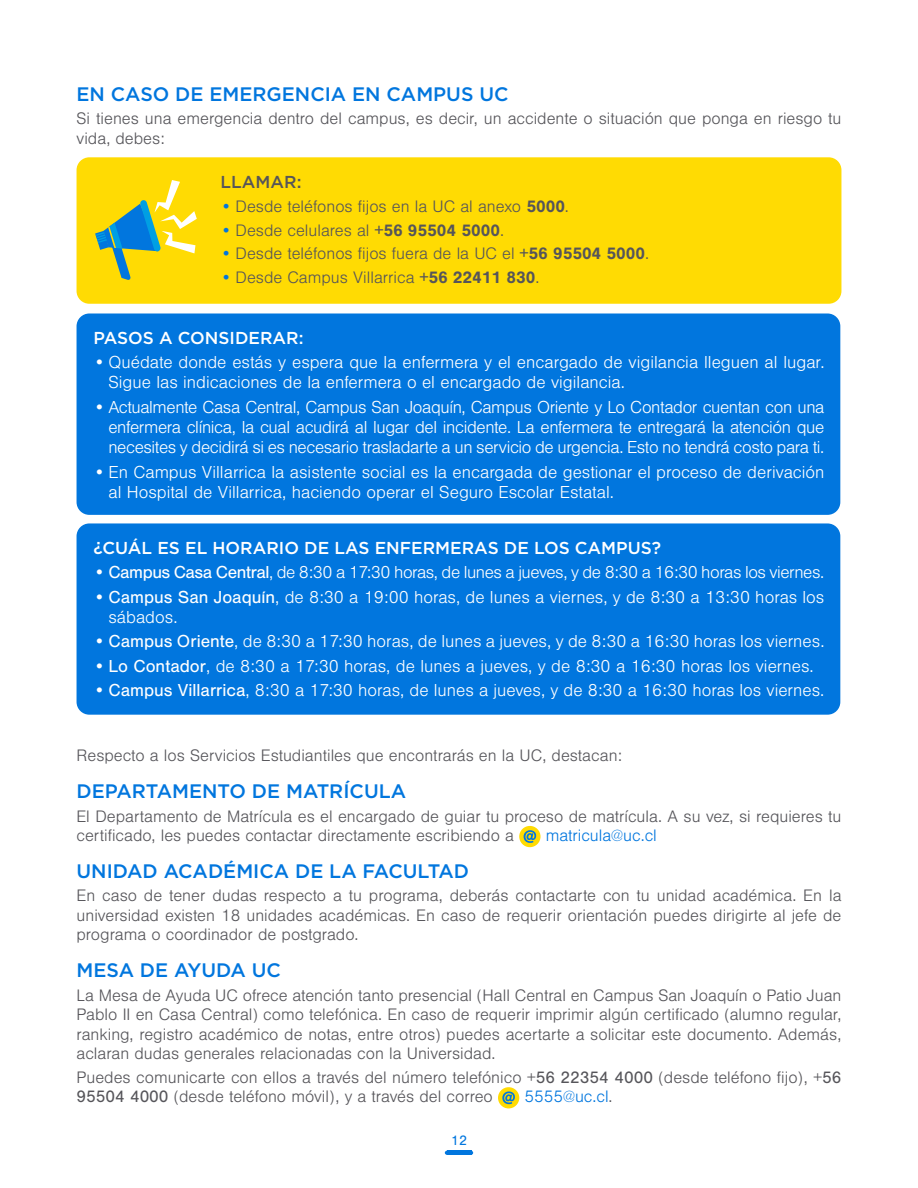
<style>
.page{position:relative;width:918px;height:1188px;background:#fff}
.page>*{position:absolute;margin:0;border:0;box-sizing:border-box;transform-origin:0 0}
.t1{font:500 19.5px "Gotham";color:#0176de}
.t2{font:300 18px/20.2px "Nimbus San";color:#fff}
.t3{font:300 18px "Nimbus San";letter-spacing:-.025em;color:#fff}
.t4{font:300 17.25px/19.5px "Nimbus San";color:#56555a}
.t5{font:500 17.25px "Gotham";color:#fff}
.t6{font:300 17.25px "Nimbus San";color:#0176de}
.t7{font:500 17.25px "Gotham";color:#56555a}
.t8{font:14.25px "Nimbus San";color:#0176de}
.s1{color:#0176de}
.s2{font-weight:700}
.s3{font-weight:400}
.s4{color:#56555a}
</style>
<div class="page">
<hr style="left:447px;top:1151px;width:24px;height:4px;background:#0176de">
<div style="left:77px;top:157px;width:764px;height:147px;background:#ffdb03;border-radius:13px"></div>
<svg style="left:95px;top:180px;width:102px;height:100px"></svg>
<div style="left:77px;top:314px;width:763px;height:201px;background:#0176de;border-radius:13px"></div>
<div style="left:77px;top:523px;width:763px;height:192px;background:#0176de;border-radius:13px"></div>
<svg style="left:519px;top:826px;width:22px;height:21px"></svg>
<svg style="left:524px;top:830px;width:12px;height:13px"></svg>
<div style="left:498px;top:1087px;width:21px;height:21px;background:#ffdb03;border-radius:50%"></div>
<svg style="left:502px;top:1091px;width:13px;height:13px"></svg>
<p class="t1" style="left:77px;top:81px;width:434px">EN CASO DE EMERGENCIA EN CAMPUS UC</p>
<p class="t4" style="left:77px;top:109px;width:766px">Si tienes una emergencia dentro del campus, es decir, un accidente o situación que ponga en riesgo tu vida, debes:</p>
<p class="t7" style="left:221px;top:171px;width:82px">LLAMAR:</p>
<p class="t4" style="left:221px;top:197px;width:350px"><span class="s1">•</span> Desde teléfonos fijos en la UC al anexo <span class="s2">5000</span>.</p>
<p class="t4" style="left:221px;top:221px;width:285px"><span class="s1">•</span> Desde celulares al <span class="s2">+56 95504 5000</span>.</p>
<p class="t4" style="left:221px;top:244px;width:430px"><span class="s1">•</span> Desde teléfonos fijos fuera de la UC el <span class="s2">+56 95504 5000</span>.</p>
<p class="t4" style="left:221px;top:268px;width:320px"><span class="s1">•</span> Desde Campus Villarrica <span class="s2">+56 22411 830</span>.</p>
<p class="t5" style="left:94px;top:326px;width:211px">PASOS A CONSIDERAR:</p>
<p class="t2" style="left:108px;top:353px;width:718px;text-indent:-15px">• Quédate donde estás y espera que la enfermera y el encargado de vigilancia lleguen al lugar.<br>Sigue las indicaciones de la enfermera o el encargado de vigilancia.</p>
<p class="t2" style="left:108px;top:397px;width:718px;text-align:justify;text-indent:-15px">• Actualmente Casa Central, Campus San Joaquín, Campus Oriente y Lo Contador cuentan con una enfermera clínica, la cual acudirá al lugar del incidente. La enfermera te entregará la atención que necesites y decidirá si es necesario trasladarte a un servicio de urgencia. Esto no tendrá costo para ti.</p>
<p class="t2" style="left:108px;top:462px;width:718px;text-indent:-15px">• En Campus Villarrica la asistente social es la encargada de gestionar el proceso de derivación al Hospital de Villarrica, haciendo operar el Seguro Escolar Estatal.</p>
<p class="t5" style="left:94px;top:536px;width:569px">¿CUÁL ES EL HORARIO DE LAS ENFERMERAS DE LOS CAMPUS?</p>
<p class="t3" style="left:94px;top:563px;width:732px"><span class="s3">• Campus Casa Central</span>, de 8:30 a 17:30 horas, de lunes a jueves, y de 8:30 a 16:30 horas los viernes.</p>
<p class="t2" style="left:108px;top:587px;width:718px;text-indent:-15px"><span class="s3">• Campus San Joaquín</span>, de 8:30 a 19:00 horas, de lunes a viernes, y de 8:30 a 13:30 horas los sábados.</p>
<p class="t2" style="left:94px;top:632px;width:732px"><span class="s3">• Campus Oriente</span>, de 8:30 a 17:30 horas, de lunes a jueves, y de 8:30 a 16:30 horas los viernes.</p>
<p class="t2" style="left:94px;top:656px;width:722px"><span class="s3">• Lo Contador</span>, de 8:30 a 17:30 horas, de lunes a jueves, y de 8:30 a 16:30 horas los viernes.</p>
<p class="t2" style="left:94px;top:681px;width:732px"><span class="s3">• Campus Villarrica</span>, 8:30 a 17:30 horas, de lunes a jueves, y de 8:30 a 16:30 horas los viernes.</p>
<p class="t4" style="left:77px;top:746px;width:547px">Respecto a los Servicios Estudiantiles que encontrarás en la UC, destacan:</p>
<p class="t1" style="left:77px;top:778px;width:331px">DEPARTAMENTO DE MATRÍCULA</p>
<p class="t4" style="left:77px;top:807px;width:766px">El Departamento de Matrícula es el encargado de guiar tu proceso de matrícula. A su vez, si requieres tu certificado, les puedes contactar directamente escribiendo a</p>
<p class="t6" style="left:546px;top:826px;width:113px">matricula@uc.cl</p>
<p class="t1" style="left:77px;top:858px;width:394px">UNIDAD ACADÉMICA DE LA FACULTAD</p>
<p class="t4" style="left:77px;top:887px;width:767px;text-align:justify">En caso de tener dudas respecto a tu programa, deberás contactarte con tu unidad académica. En la universidad existen 18 unidades académicas. En caso de requerir orientación puedes dirigirte al jefe de programa o coordinador de postgrado.</p>
<p class="t1" style="left:77px;top:957px;width:206px">MESA DE AYUDA UC</p>
<p class="t4" style="left:77px;top:986px;width:767px;text-align:justify">La Mesa de Ayuda UC ofrece atención tanto presencial (Hall Central en Campus San Joaquín o Patio Juan Pablo II en Casa Central) como telefónica. En caso de requerir imprimir algún certificado (alumno regular, ranking, registro académico de notas, entre otros) puedes acertarte a solicitar este documento. Además, aclaran dudas generales relacionadas con la Universidad.</p>
<p class="t4" style="left:77px;top:1068px;width:766px">Puedes comunicarte con ellos a través del número telefónico <span class="s3">+56 22354 4000</span> (desde teléfono fijo), <span class="s3">+56<br>95504 4000</span> (desde teléfono móvil), y a través del correo</p>
<p class="t6" style="left:524px;top:1088px;width:90px">5555@uc.cl<span class="s4">.</span></p>
<p class="t8" style="left:451px;top:1132px;width:17px">12</p>
</div>
